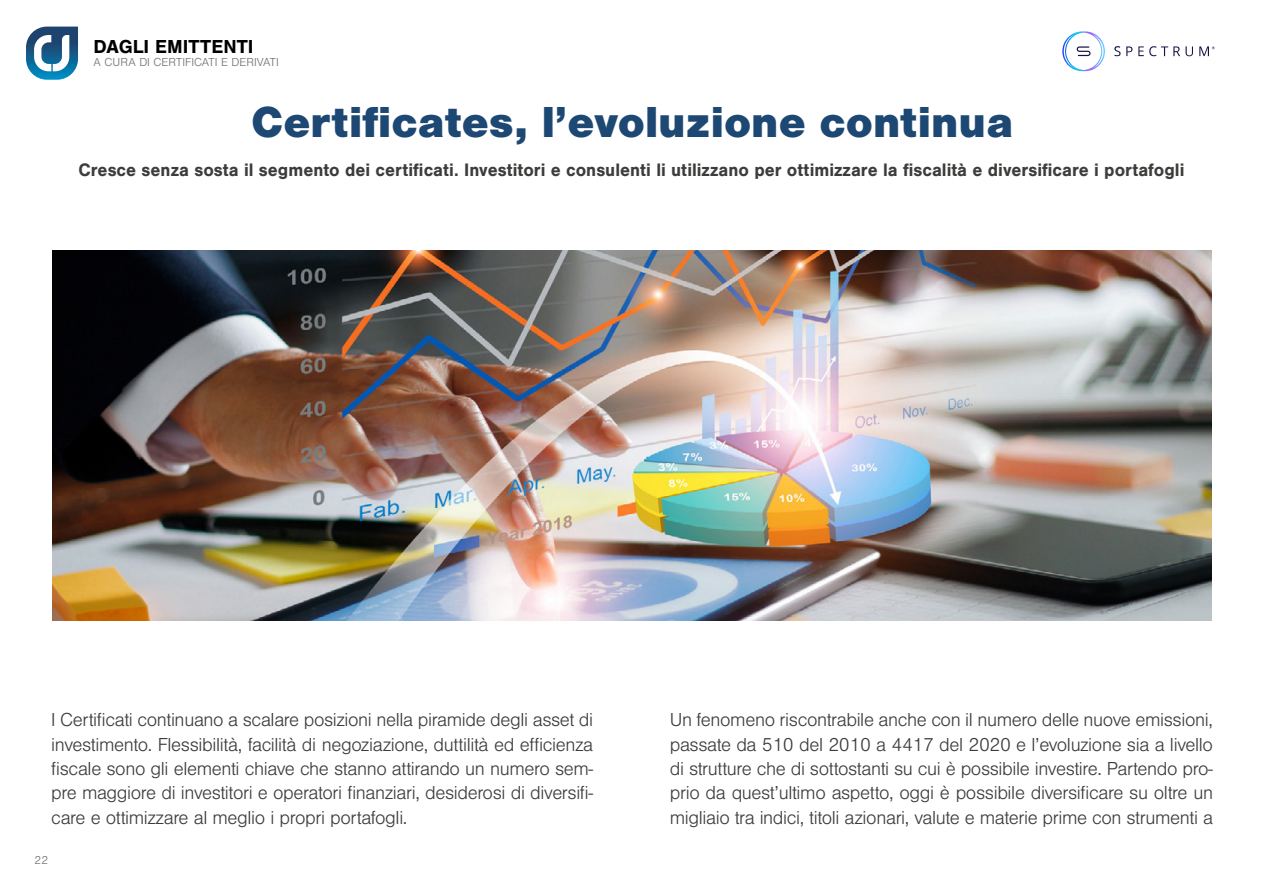
<style>
.page{position:relative;width:1263px;height:893px;background:#fff}
.page>*{position:absolute;margin:0;border:0;box-sizing:border-box;transform-origin:0 0}
.t1{font:900 45px "Nimbus San";color:#1d4873}
.t2{font:300 19.5px/24.3px "Nimbus San";letter-spacing:-.02em;color:#3c3c3b;text-align:justify}
.t3{font:700 19.5px "Nimbus San";color:#000}
.t4{font:700 18.75px "Nimbus San";color:#3c3c3b;scale:.95 1}
.t5{font:300 12px "Nimbus San";color:#706f6f}
</style>
<div class="page">
<svg style="left:26px;top:27px;width:52px;height:53px"></svg>
<img style="left:53px;top:251px;width:1158px;height:370px">
<svg style="left:1062px;top:31px;width:153px;height:40px"></svg>
<p class="t3" style="left:94px;top:35px;width:161px">DAGLI EMITTENTI</p>
<p class="t5" style="left:94px;top:56px;width:187px">A CURA DI CERTIFICATI E DERIVATI</p>
<h1 class="t1" style="left:251px;top:97px;width:763px">Certificates, l’evoluzione continua</h1>
<p class="t4" style="left:79px;top:159px;width:1165px">Cresce senza sosta il segmento dei certificati. Investitori e consulenti li utilizzano per ottimizzare la fiscalità e diversificare i portafogli</p>
<p class="t2" style="left:51px;top:708px;width:543px">I Certificati continuano a scalare posizioni nella piramide degli asset di investimento. Flessibilità, facilità di negoziazione, duttilità ed efficienza fiscale sono gli elementi chiave che stanno attirando un numero sem&shy;pre maggiore di investitori e operatori finanziari, desiderosi di diversifi&shy;care e ottimizzare al meglio i propri portafogli.</p>
<p class="t2" style="left:670px;top:708px;width:545px">Un fenomeno riscontrabile anche con il numero delle nuove emissioni, passate da 510 del 2010 a 4417 del 2020 e l’evoluzione sia a livello di strutture che di sottostanti su cui è possibile investire. Partendo pro&shy;prio da quest’ultimo aspetto, oggi è possibile diversificare su oltre un migliaio tra indici, titoli azionari, valute e materie prime con strumenti a</p>
<p class="t5" style="left:34px;top:854px;width:15px">22</p>
</div>
